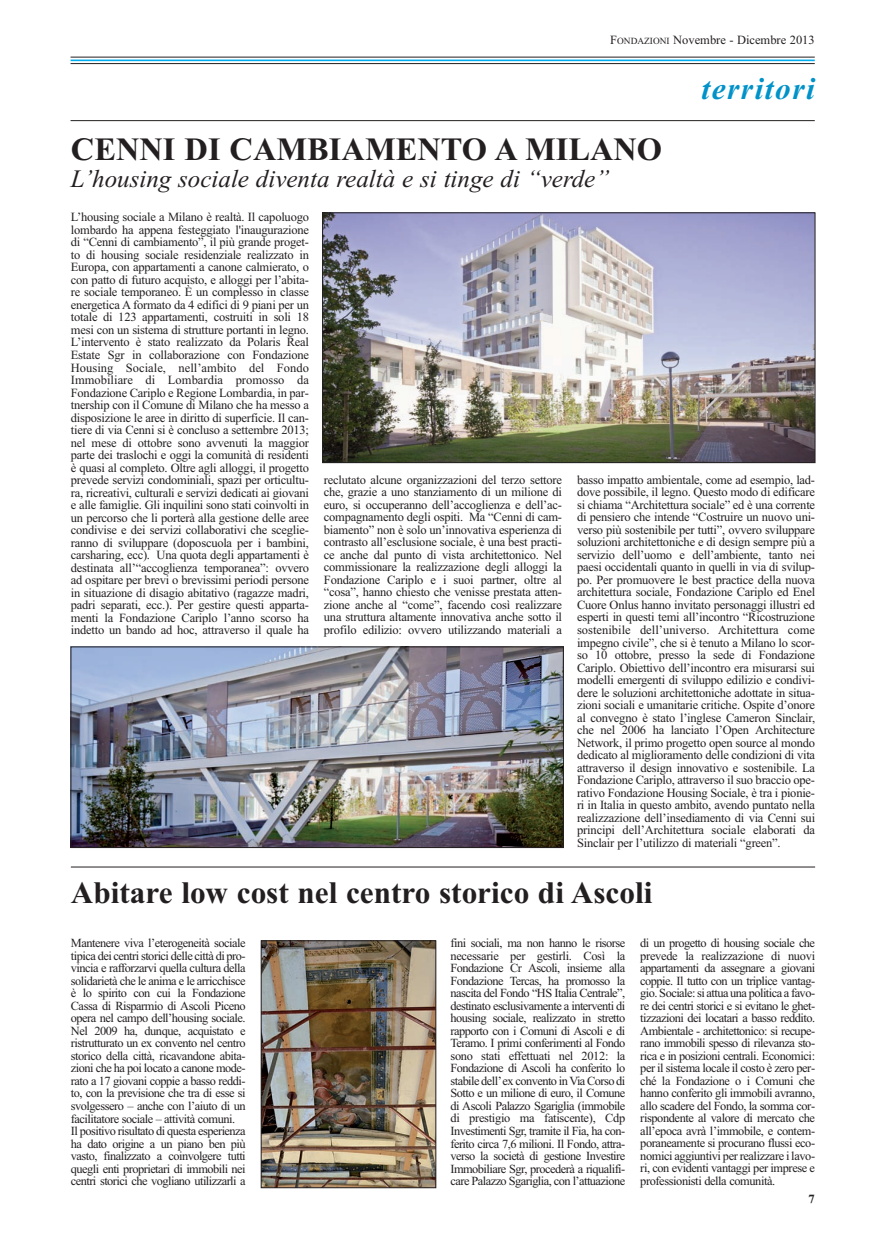
<style>
.page{position:relative;width:886px;height:1241px;background:#fff}
.page>*{position:absolute;margin:0;border:0;box-sizing:border-box;transform-origin:0 0}
.t1{font:700 32.5px "Times New Roman";color:#231f20}
.t2{font:700 31.25px "Times New Roman";color:#231f20}
.t3{font:italic 700 31.25px "Times New Roman";letter-spacing:.05em;color:#0092c8}
.t4{font:italic 25px "Times New Roman";color:#231f20}
.t5{font:12.5px/12.5px "Times New Roman";letter-spacing:-.015em;color:#231f20;text-align:justify}
.t6{font:700 12.5px "Times New Roman";color:#231f20}
.t7{font:12.38px/12.5px "Times New Roman";letter-spacing:-.04em;color:#231f20;text-align:justify}
.s1{font-size:9.38px}
</style>
<div class="page">
<hr style="left:71px;top:60px;width:744px;height:1px;background:#00aeef">
<hr style="left:71px;top:57px;width:744px;height:1px;background:#231f20">
<hr style="left:71px;top:63px;width:744px;height:1px;background:#231f20">
<hr style="left:71px;top:120px;width:744px;height:1px;background:#231f20">
<img style="left:73px;top:648px;width:488px;height:197px">
<div style="left:71px;top:646px;width:492px;height:201px;border:1px solid #231f20"></div>
<img style="left:263px;top:942px;width:171px;height:243px">
<div style="left:261px;top:940px;width:175px;height:247px;border:1px solid #231f20"></div>
<hr style="left:71px;top:866px;width:744px;height:1px;background:#231f20">
<img style="left:324px;top:215px;width:489px;height:245px">
<div style="left:322px;top:213px;width:493px;height:249px;border:1px solid #231f20"></div>
<p class="t5" style="left:610px;top:35px;width:206px">F<span class="s1">ONDAZIONI</span> Novembre - Dicembre 2013</p>
<h1 class="t1" style="left:71px;top:139px;width:593px">CENNI DI CAMBIAMENTO A MILANO</h1>
<h3 class="t4" style="left:71px;top:170px;width:540px">L’housing sociale diventa realtà e si tinge di “verde”</h3>
<h2 class="t3" style="left:701px;top:78px;width:115px">territori</h2>
<p class="t5" style="left:71px;top:212px;width:240px">L’housing sociale a Milano è realtà. Il capoluogo lombardo ha appena festeggiato l'inaugurazione di “Cenni di cambiamento”, il più grande proget&shy;to di housing sociale residenziale realizzato in Europa, con appartamenti a canone calmierato, o con patto di futuro acquisto, e alloggi per l’abita&shy;re sociale temporaneo. È un complesso in classe energetica A formato da 4 edifici di 9 piani per un totale di 123 appartamenti, costruiti in soli 18 mesi con un sistema di strutture portanti in legno.<br>L’intervento è stato realizzato da Polaris Real Estate Sgr in collaborazione con Fondazione Housing Sociale, nell’ambito del Fondo Immobiliare di Lombardia promosso da Fondazione Cariplo e Regione Lombardia, in par&shy;tnership con il Comune di Milano che ha messo a disposizione le aree in diritto di superficie. Il can&shy;tiere di via Cenni si è concluso a settembre 2013; nel mese di ottobre sono avvenuti la maggior parte dei traslochi e oggi la comunità di residenti è quasi al completo. Oltre agli alloggi, il progetto prevede servizi condominiali, spazi per orticultu&shy;ra, ricreativi, culturali e servizi dedicati ai giovani e alle famiglie. Gli inquilini sono stati coinvolti in un percorso che li porterà alla gestione delle aree condivise e dei servizi collaborativi che sceglie&shy;ranno di sviluppare (doposcuola per i bambini, carsharing, ecc). Una quota degli appartamenti è destinata all’“accoglienza temporanea”: ovvero ad ospitare per brevi o brevissimi periodi persone in situazione di disagio abitativo (ragazze madri, padri separati, ecc.). Per gestire questi apparta&shy;menti la Fondazione Cariplo l’anno scorso ha indetto un bando ad hoc, attraverso il quale ha</p>
<p class="t5" style="left:324px;top:474px;width:240px">reclutato alcune organizzazioni del terzo settore che, grazie a uno stanziamento di un milione di euro, si occuperanno dell’accoglienza e dell’ac&shy;compagnamento degli ospiti. Ma “Cenni di cam&shy;biamento” non è solo un’innovativa esperienza di contrasto all’esclusione sociale, è una best practi&shy;ce anche dal punto di vista architettonico. Nel commissionare la realizzazione degli alloggi la Fondazione Cariplo e i suoi partner, oltre al “cosa”, hanno chiesto che venisse prestata atten&shy;zione anche al “come”, facendo così realizzare una struttura altamente innovativa anche sotto il profilo edilizio: ovvero utilizzando materiali a</p>
<p class="t5" style="left:577px;top:474px;width:240px">basso impatto ambientale, come ad esempio, lad&shy;dove possibile, il legno. Questo modo di edificare si chiama “Architettura sociale” ed è una corrente di pensiero che intende “Costruire un nuovo uni&shy;verso più sostenibile per tutti”, ovvero sviluppare soluzioni architettoniche e di design sempre più a servizio dell’uomo e dell’ambiente, tanto nei paesi occidentali quanto in quelli in via di svilup&shy;po. Per promuovere le best practice della nuova architettura sociale, Fondazione Cariplo ed Enel Cuore Onlus hanno invitato personaggi illustri ed esperti in questi temi all’incontro “Ricostruzione sostenibile dell’universo. Architettura come impegno civile”, che si è tenuto a Milano lo scor&shy;so 10 ottobre, presso la sede di Fondazione Cariplo. Obiettivo dell’incontro era misurarsi sui modelli emergenti di sviluppo edilizio e condivi&shy;dere le soluzioni architettoniche adottate in situa&shy;zioni sociali e umanitarie critiche. Ospite d’onore al convegno è stato l’inglese Cameron Sinclair, che nel 2006 ha lanciato l’Open Architecture Network, il primo progetto open source al mondo dedicato al miglioramento delle condizioni di vita attraverso il design innovativo e sostenibile. La Fondazione Cariplo, attraverso il suo braccio ope&shy;rativo Fondazione Housing Sociale, è tra i pionie&shy;ri in Italia in questo ambito, avendo puntato nella realizzazione dell’insediamento di via Cenni sui principi dell’Architettura sociale elaborati da Sinclair per l’utilizzo di materiali “green”.</p>
<h2 class="t2" style="left:71px;top:881px;width:583px">Abitare low cost nel centro storico di Ascoli</h2>
<p class="t7" style="left:71px;top:938px;width:176px;text-align:left">Mantenere viva l’eterogeneità sociale tipica dei centri storici delle città di pro&shy;vincia e rafforzarvi quella cultura della solidarietà che le anima e le arricchisce è lo spirito con cui la Fondazione Cassa di Risparmio di Ascoli Piceno opera nel campo dell’housing sociale.<br>Nel 2009 ha, dunque, acquistato e ristrutturato un ex convento nel centro storico della città, ricavandone abita&shy;zioni che ha poi locato a canone mode&shy;rato a 17 giovani coppie a basso reddi&shy;to, con la previsione che tra di esse si svolgessero – anche con l’aiuto di un facilitatore sociale – attività comuni.<br>Il positivo risultato di questa esperienza ha dato origine a un piano ben più vasto, finalizzato a coinvolgere tutti quegli enti proprietari di immobili nei centri storici che vogliano utilizzarli a</p>
<p class="t7" style="left:450px;top:938px;width:176px">fini sociali, ma non hanno le risorse necessarie per gestirli. Così la Fondazione Cr Ascoli, insieme alla Fondazione Tercas, ha promosso la nascita del Fondo “HS Italia Centrale”, destinato esclusivamente a interventi di housing sociale, realizzato in stretto rapporto con i Comuni di Ascoli e di Teramo. I primi conferimenti al Fondo sono stati effettuati nel 2012: la Fondazione di Ascoli ha conferito lo stabile dell’ ex convento in Via Corso di Sotto e un milione di euro, il Comune di Ascoli Palazzo Sgariglia (immobile di prestigio ma fatiscente), Cdp Investimenti Sgr, tramite il Fia, ha con&shy;ferito circa 7,6 milioni. Il Fondo, attra&shy;verso la società di gestione Investire Immobiliare Sgr, procederà a riqualifi&shy;care Palazzo Sgariglia, con l’attuazione</p>
<p class="t7" style="left:640px;top:937px;width:176px">di un progetto di housing sociale che prevede la realizzazione di nuovi appartamenti da assegnare a giovani coppie. Il tutto con un triplice vantag&shy;gio. Sociale: si attua una politica a favo&shy;re dei centri storici e si evitano le ghet&shy;tizzazioni dei locatari a basso reddito.<br>Ambientale - architettonico: si recupe&shy;rano immobili spesso di rilevanza sto&shy;rica e in posizioni centrali. Economici: per il sistema locale il costo è zero per&shy;ché la Fondazione o i Comuni che hanno conferito gli immobili avranno, allo scadere del Fondo, la somma cor&shy;rispondente al valore di mercato che all’epoca avrà l’immobile, e contem&shy;poraneamente si procurano flussi eco&shy;nomici aggiuntivi per realizzare i lavo&shy;ri, con evidenti vantaggi per imprese e professionisti della comunità.</p>
<p class="t6" style="left:808px;top:1194px;width:8px">7</p>
</div>
